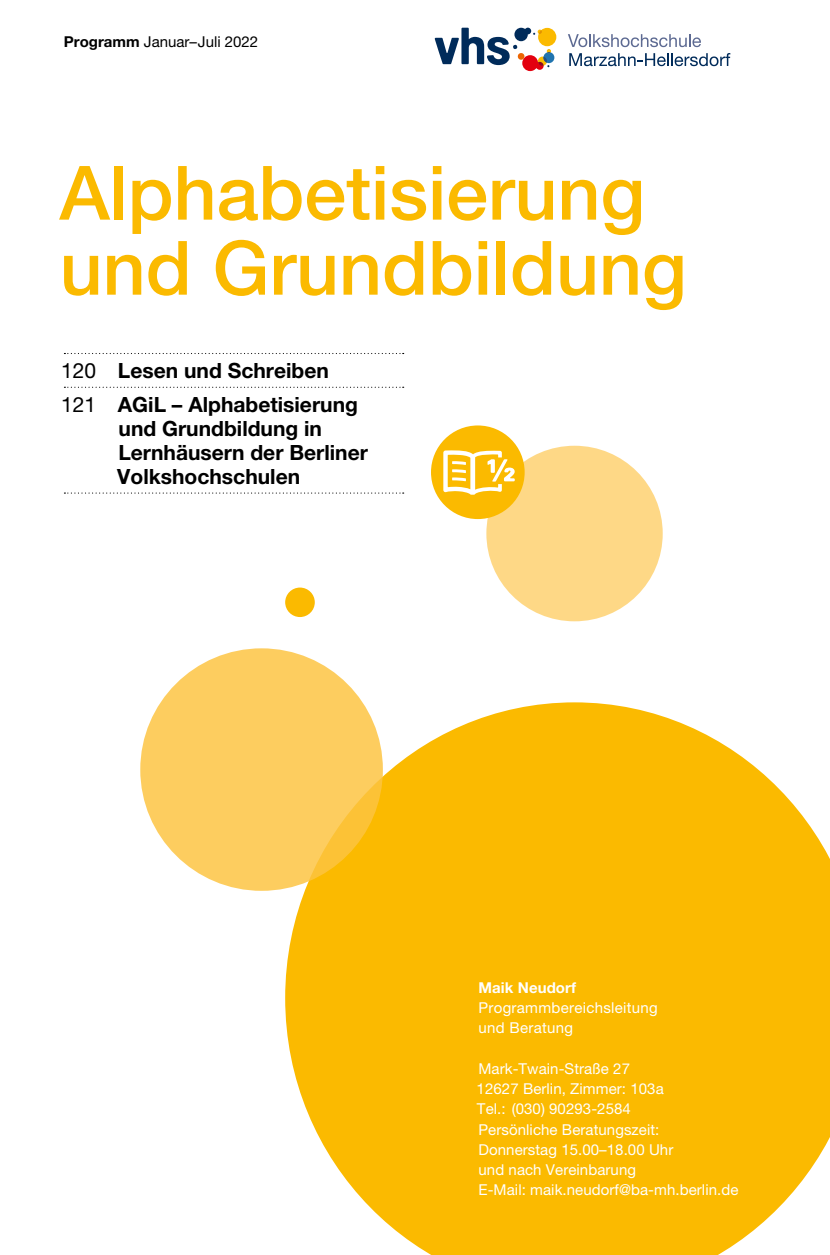
<style>
.page{position:relative;width:830px;height:1255px;background:#fff}
.page>*{position:absolute;margin:0;border:0;box-sizing:border-box;transform-origin:0 0}
.t1{font:500 75px/75px "Helvetica Neue LT Pro";color:#fbba00}
.t2{font:700 21px/24px "Helvetica Neue LT Pro";color:#000}
.t3{font:15px/20.2px "Helvetica Neue LT Pro";letter-spacing:.005em;color:#fff}
.t4{font:15px "Helvetica Neue LT Pro";color:#000}
.t5{font:700 15px "Helvetica Neue LT Pro";letter-spacing:.005em;color:#fff}
.s1{font-weight:700}
.s2{font-weight:400}
</style>
<div class="page">
<svg style="left:285px;top:702px;width:544px;height:552px;background:#fbc21d"></svg>
<svg style="left:64px;top:353px;width:339px;height:1px"></svg>
<svg style="left:64px;top:387px;width:339px;height:1px"></svg>
<svg style="left:64px;top:492px;width:339px;height:1px"></svg>
<div style="left:486px;top:445px;width:176px;height:176px;background:#fed886;border-radius:50%"></div>
<div style="left:140px;top:648px;width:242px;height:242px;background:#fdcd5f;border-radius:50%"></div>
<svg style="left:434px;top:28px;width:122px;height:43px"></svg>
<svg style="left:568px;top:34px;width:132px;height:13px"></svg>
<svg style="left:569px;top:53px;width:161px;height:13px"></svg>
<div style="left:285px;top:587px;width:29px;height:30px;background:#fbba00;border-radius:50%"></div>
<div style="left:431px;top:425px;width:93px;height:94px;background:#fbba00;border-radius:50%"></div>
<svg style="left:443px;top:450px;width:71px;height:44px"></svg>
<p class="t4" style="left:64px;top:33px;width:196px"><span class="s1">Programm</span> Januar–Juli 2022</p>
<h1 class="t1" style="left:60px;top:155px;width:628px">Alphabetisierung und Grundbildung</h1>
<h2 class="t2" style="left:61px;top:353px;width:298px;line-height:33.8px"><span class="s2">120</span> Lesen und Schreiben<br><span class="s2">121</span> AGiL – Alphabetisierung</h2>
<h2 class="t2" style="left:117px;top:416px;width:252px">und Grundbildung in<br>Lernhäusern der Berliner<br>Volkshochschulen</h2>
<p class="t5" style="left:478px;top:978px;width:99px">Maik Neudorf</p>
<p class="t3" style="left:478px;top:997px;width:181px">Programmbereichsleitung und Beratung</p>
<p class="t3" style="left:476px;top:1058px;width:263px">Mark-Twain-Straße 27<br>12627 Berlin, Zimmer: 103a<br>Tel.: (030) 90293-2584<br>Persönliche Beratungszeit:<br>Donnerstag 15.00–18.00 Uhr<br>und nach Vereinbarung<br>E-Mail: maik.neudorf@ba-mh.berlin.de</p>
</div>
